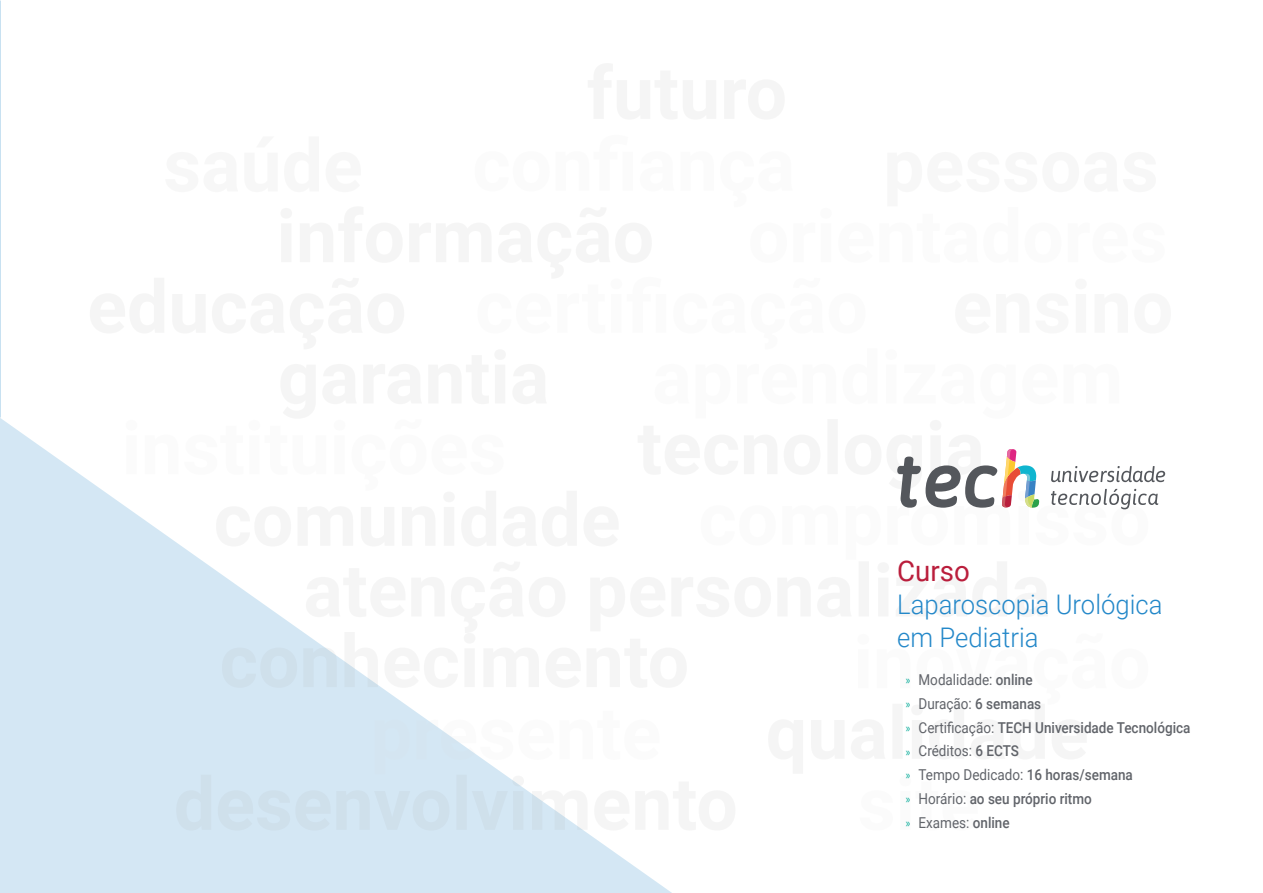
<style>
.page{position:relative;width:1263px;height:893px;background:#fff}
.page>*{position:absolute;margin:0;border:0;box-sizing:border-box;transform-origin:0 0}
.t1{font:28.5px "Roboto";color:#ba1e3c}
.t2{font:300 27px/33px "Roboto";color:#2488c9;scale:.95 1}
.t3{font:500 15px/23.7px "Roboto";color:#61646a;scale:.9 1}
.s1{font-family:"Myriad Pro";font-weight:400;font-size:12px;color:#00a996}
.s2{font-weight:400}
</style>
<div class="page">
<svg style="left:0;top:418px;width:672px;height:475px;background:#d9eaf5"></svg>
<svg style="left:306px;top:561px;width:366px;height:71px"></svg>
<svg style="left:222px;top:632px;width:450px;height:56px"></svg>
<svg style="left:176px;top:711px;width:496px;height:119px"></svg>
<svg style="left:90px;top:418px;width:1076px;height:142px"></svg>
<h1 class="t1" style="left:897px;top:550px;width:74px">Curso</h1>
<h2 class="t2" style="left:897px;top:586px;width:281px">Laparoscopia Urológica em Pediatria</h2>
<p class="t3" style="left:906px;top:667px;width:318px"><span class="s1">»</span> <span class="s2">Modalidade:</span> online<br><span class="s1">»</span> <span class="s2">Duração:</span> 6 semanas<br><span class="s1">»</span> <span class="s2">Certificação:</span> TECH Universidade Tecnológica <span class="s1">»</span> <span class="s2">Créditos:</span> 6 ECTS<br><span class="s1">»</span> <span class="s2">Tempo Dedicado:</span> 16 horas/semana<br><span class="s1">»</span> <span class="s2">Horário:</span> ao seu próprio ritmo<br><span class="s1">»</span> <span class="s2">Exames:</span> online</p>
</div>
